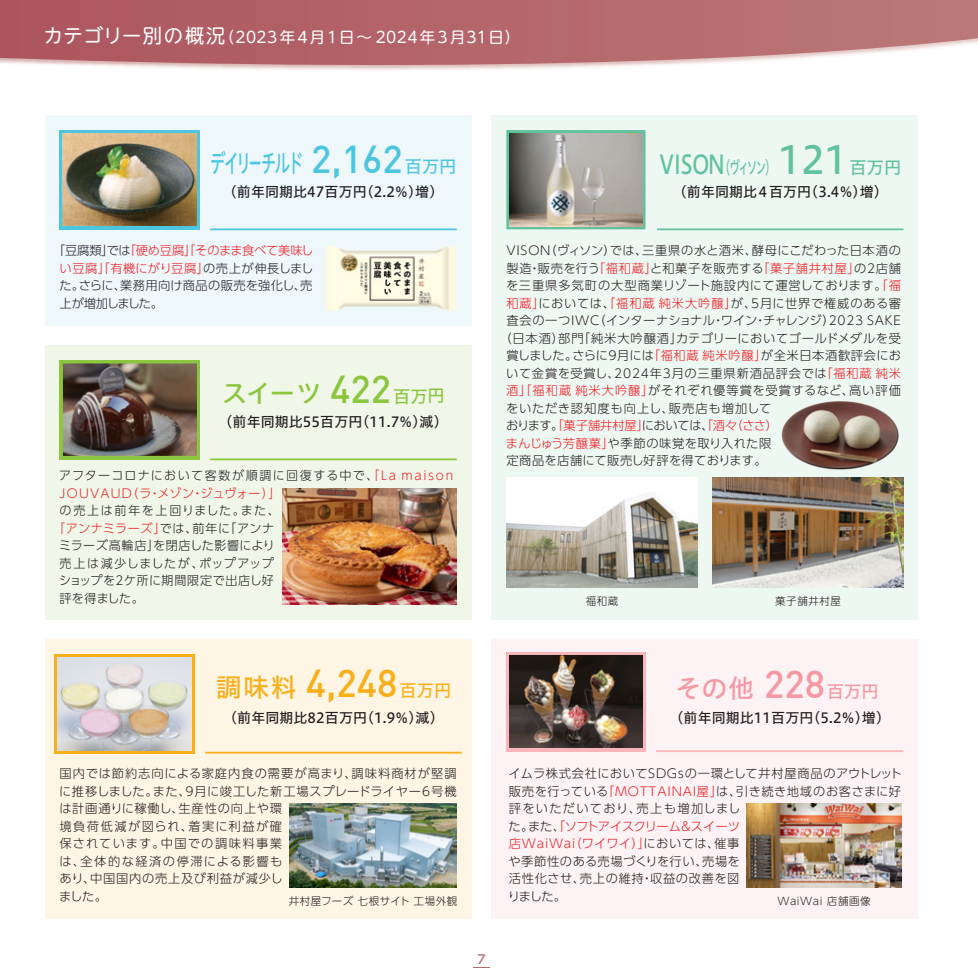
<style>
.page{position:relative;width:978px;height:978px;background:#fff}
.page>*{position:absolute;margin:0;border:0;box-sizing:border-box;transform-origin:0 0}
.t1{font:500 38.15px "DIN";color:#faaf18}
.t2{font:25.9px "Hiragino UD Sans Std W5";letter-spacing:-.135em;color:#4cc6e0;scale:.6 1}
.t3{font:25.9px "Hiragino UD Sans Std W5";color:#8bc63e}
.t4{font:25.9px "Hiragino UD Sans Std W5";color:#f598a3}
.t5{font:17.5px "Hiragino UD Sans Std W5";color:#61c29c;scale:.6 1}
.t6{font:15.4px "UD Shin M Go Pro";letter-spacing:.08em;color:#fff}
.t7{font:14px "Hiragino UD Sans Std W5";letter-spacing:.005em;color:#231f20}
.t8{font:300 12.25px/17.5px "UD Shin Go Pro";letter-spacing:.05em;color:#231f20}
.t9{font:300 12.25px/17.5px "UD Shin Go Pro";letter-spacing:.07em;color:#231f20}
.t10{font:300 12.25px/17.5px "UD Shin Go Pro";letter-spacing:.095em;color:#ee1d23}
.t11{font:300 12.25px "UD Shin Go Pro";letter-spacing:.08em;color:#231f20}
.t12{font:300 12.25px "UD Shin Go Pro";letter-spacing:-.015em;color:#ee1d23}
.t13{font:300 12.25px "UD Shin Go Pro";letter-spacing:.03em;color:#231f20}
.t14{font:300 12.25px "UD Shin Go Pro";letter-spacing:.02em;color:#231f20}
.t15{font:300 12.25px "UD Shin Go Pro";letter-spacing:.125em;color:#231f20}
.t16{font:500 12.25px "UD Shin Go Pro";color:#b5676c}
.t17{font:300 10.5px "UD Shin Go Pro";letter-spacing:.05em;color:#231f20}
.s1{font-size:19.25px}
.s2{font-family:"DIN";font-weight:500;font-size:38.15px}
.s3{font-size:17.32px}
.s4{font-size:25.9px}
.s5{font-size:38.15px}
.s6{color:#ee1d23}
.s7{color:#231f20}
.s8{font-family:"Hiragino UD Sans Std W5";font-weight:400;font-size:25.9px}
.s9{font-family:"Hiragino UD Sans Std W5";font-weight:400;font-size:17.32px}
</style>
<div class="page">
<svg style="left:0;top:0;width:977px;height:70px;background:#bd7a7f"></svg>
<div style="left:45px;top:345px;width:426px;height:274px;background:#f1f7e8"></div>
<div style="left:45px;top:639px;width:426px;height:280px;background:#fef5e5"></div>
<div style="left:491px;top:115px;width:427px;height:504px;background:#eef8f3"></div>
<div style="left:491px;top:639px;width:427px;height:280px;background:#fdf3f4"></div>
<svg style="left:506px;top:652px;width:140px;height:99px;background:#dda2a6"></svg>
<img style="left:509px;top:655px;width:133px;height:92px">
<div style="left:45px;top:115px;width:426px;height:210px;background:#eef8fb"></div>
<div style="left:60px;top:130px;width:140px;height:99px;background:#4cc6e0"></div>
<img style="left:63px;top:133px;width:134px;height:93px">
<div style="left:60px;top:360px;width:140px;height:99px;background:#8bc63e"></div>
<img style="left:63px;top:363px;width:134px;height:93px">
<svg style="left:55px;top:654px;width:140px;height:99px"></svg>
<img style="left:58px;top:657px;width:134px;height:93px">
<hr style="left:657px;top:228px;width:246px;height:2px;background:#61c29c">
<hr style="left:210px;top:228px;width:246px;height:2px;background:#4cc6e0">
<hr style="left:205px;top:751px;width:256px;height:2px;background:#faaf18">
<hr style="left:210px;top:458px;width:246px;height:2px;background:#8bc63e">
<hr style="left:656px;top:750px;width:247px;height:1px;background:#f8b5ba">
<svg style="left:506px;top:130px;width:139px;height:99px"></svg>
<img style="left:509px;top:133px;width:133px;height:93px">
<img style="left:325px;top:246px;width:131px;height:65px">
<img style="left:781px;top:401px;width:118px;height:69px">
<img style="left:712px;top:477px;width:191px;height:110px">
<img style="left:282px;top:488px;width:174px;height:116px">
<img style="left:289px;top:803px;width:167px;height:83px">
<img style="left:746px;top:803px;width:154px;height:83px">
<img style="left:506px;top:477px;width:191px;height:110px">
<p class="t6" style="left:44px;top:25px;width:477px"><span class="s1">カテゴリー別の概況</span>（2023年4月1日～ 2024年3月31日）</p>
<h2 class="t2" style="left:210px;top:143px;width:412px">デイリーチルド <span class="s2">2,162</span><span class="s3">百万円</span></h2>
<p class="t7" style="left:223px;top:181px;width:222px">（前年同期比47百万円（2.2％）増）</p>
<h3 class="t5" style="left:659px;top:154px;width:405px"><span class="s4">VISON</span>（ヴィソン） <span class="s5">121</span> <span class="s3">百万円</span></h3>
<p class="t7" style="left:672px;top:181px;width:217px">（前年同期比４百万円（3.4％）増）</p>
<p class="t8" style="left:59px;top:241px;width:255px;text-align:justify;text-indent:-6px">「豆腐類」では<span class="s6">「硬め豆腐」「そのまま食べて美味しい豆腐」「有機にがり豆腐」</span>の売上が伸長しました。さらに、業務用向け商品の販売を強化し、売上が増加しました。</p>
<h2 class="t3" style="left:221px;top:373px;width:225px">スイーツ <span class="s2">422</span><span class="s3">百万円</span></h2>
<p class="t7" style="left:218px;top:411px;width:231px">（前年同期比55百万円（11.7％）減）</p>
<p class="t10" style="left:59px;top:466px;width:395px"><span class="s7">アフターコロナにおいて客数が順調に回復する中で、</span>「La maison<br>JOUVAUD（ラ・メゾン・ジュヴォー）」</p>
<p class="t15" style="left:60px;top:500px;width:222px">の売上は前年を上回りました。また、</p>
<p class="t8" style="left:53px;top:518px;width:222px"><span class="s6">「アンナミラーズ」</span>では、前年に「アンナ</p>
<p class="t8" style="left:59px;top:536px;width:217px">ミラーズ高輪店」を閉店した影響により</p>
<p class="t8" style="left:60px;top:553px;width:216px">売上は減少しましたが、ポップアップ</p>
<p class="t8" style="left:59px;top:571px;width:216px">ショップを2ケ所に期間限定で出店し好</p>
<p class="t8" style="left:60px;top:588px;width:86px">評を得ました。</p>
<h1 class="t1" style="left:216px;top:659px;width:237px"><span class="s8">調味料</span> 4,248<span class="s9">百万円</span></h1>
<p class="t7" style="left:223px;top:707px;width:222px">（前年同期比82百万円（1.9％）減）</p>
<p class="t8" style="left:506px;top:241px;width:396px">VISON（ヴィソン）では、三重県の水と酒米、酵母にこだわった日本酒の</p>
<p class="t8" style="left:506px;top:259px;width:396px">製造・販売を行う<span class="s6">「福和蔵」</span>と和菓子を販売する<span class="s6">「菓子舗井村屋」</span>の2店舗</p>
<p class="t8" style="left:506px;top:276px;width:396px">を三重県多気町の大型商業リゾート施設内にて運営しております。<span class="s6">「福</span></p>
<p class="t9" style="left:506px;top:294px;width:396px"><span class="s6">和蔵」</span>においては、<span class="s6">「福和蔵純米大吟醸」</span>が、5月に世界で権威のある審</p>
<p class="t8" style="left:506px;top:311px;width:396px">査会の一つIWC（インターナショナル・ワイン・チャレンジ）2023 SAKE</p>
<p class="t8" style="left:499px;top:329px;width:403px">（日本酒）部門「純米大吟醸酒」カテゴリーにおいてゴールドメダルを受</p>
<p class="t8" style="left:506px;top:346px;width:396px">賞しました。さらに9月には<span class="s6">「福和蔵純米吟醸」</span>が全米日本酒歓評会にお</p>
<p class="t8" style="left:506px;top:364px;width:396px">いて金賞を受賞し、2024年3月の三重県新酒品評会では<span class="s6">「福和蔵純米</span></p>
<p class="t11" style="left:506px;top:380px;width:396px"><span class="s6">酒」「福和蔵純米大吟醸」</span>がそれぞれ優等賞を受賞するなど、高い評価</p>
<p class="t9" style="left:506px;top:399px;width:267px">をいただき認知度も向上し、販売店も増加して</p>
<p class="t12" style="left:506px;top:415px;width:273px"><span class="s7">おります。</span>「菓子舗井村屋」<span class="s7">においては、</span>「酒々（ささ）</p>
<p class="t13" style="left:506px;top:433px;width:267px"><span class="s6">まんじゅう芳醸菓」</span>や季節の味覚を取り入れた限</p>
<p class="t14" style="left:506px;top:450px;width:262px">定商品を店舗にて販売し好評を得ております。</p>
<p class="t17" style="left:585px;top:592px;width:34px">福和蔵</p>
<p class="t17" style="left:775px;top:592px;width:67px">菓子舗井村屋</p>
<h2 class="t4" style="left:675px;top:668px;width:205px">その他 <span class="s2">228</span><span class="s3">百万円</span></h2>
<p class="t7" style="left:669px;top:707px;width:222px">（前年同期比11百万円（5.2％）増）</p>
<p class="t9" style="left:59px;top:764px;width:399px">国内では節約志向による家庭内食の需要が高まり、調味料商材が堅調に推移しました。また、9月に竣工した新工場スプレードライヤー6号機は計画通りに稼働し、生産性の向上や環<br>境負荷低減が図られ、着実に利益が確<br>保されています。中国での調味料事業<br>は、全体的な経済の停滞による影響も<br>あり、中国国内の売上及び利益が減少し<br>ました。</p>
<p class="t8" style="left:507px;top:764px;width:395px">イムラ株式会社においてSDGsの一環として井村屋商品のアウトレット販売を行っている<span class="s6">「MOTTAINAI屋」</span>は、引き続き地域のお客さまに好評をいただいており、売上も増加しまし<br>た。また、<span class="s6">「ソフトアイスクリーム＆スイーツ<br>店WaiWai（ワイワイ）」</span>においては、催事<br>や季節性のある売場づくりを行い、売場を<br>活性化させ、売上の維持・収益の改善を図<br>りました。</p>
<p class="t17" style="left:288px;top:891px;width:170px">井村屋フーズ 七根サイト 工場外観</p>
<p class="t17" style="left:777px;top:891px;width:95px">WaiWai 店舗画像</p>
<p class="t16" style="left:477px;top:948px;width:10px">7</p>
</div>
